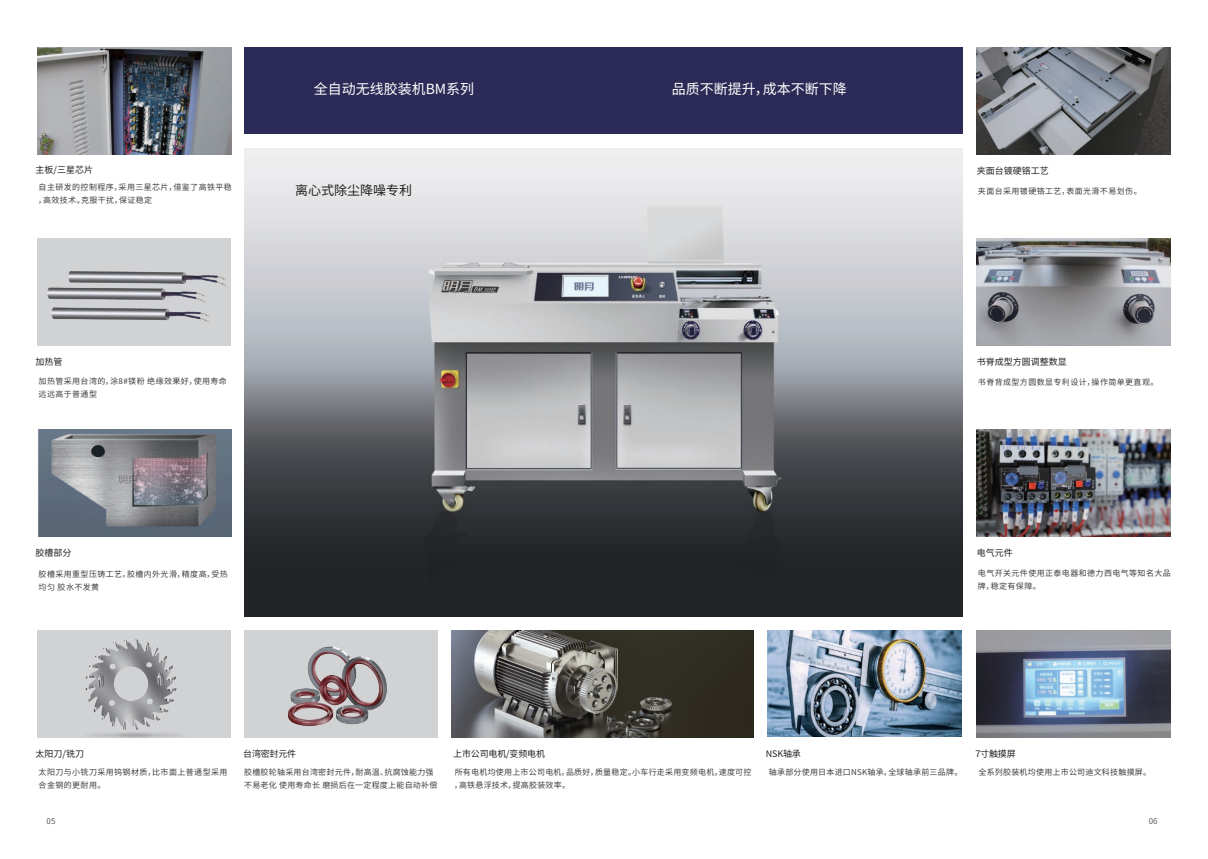
<style>
.page{position:relative;width:1208px;height:859px;background:#fff}
.page>*{position:absolute;margin:0;border:0;box-sizing:border-box;transform-origin:0 0}
.t1{font:14px "Source Han Sans CN";color:#fff}
.t2{font:13px "Source Han Sans CN";color:#231f20}
.t3{font:9px "Source Han Sans CN";color:#231f20}
.t4{font:9px "Source Han Sans CN";letter-spacing:-.02em;color:#231f20}
.t5{font:8px/13px "Source Han Sans CN";letter-spacing:.05em;color:#3e3e3f}
.t6{font:8px/13px "Source Han Sans CN";letter-spacing:.03em;color:#3e3e3f}
.t7{font:8px "Source Han Sans CN";color:#57585a}
</style>
<div class="page">
<div style="left:245px;top:47px;width:718px;height:87px;background:#2c2a56"></div>
<img style="left:245px;top:148px;width:718px;height:469px">
<div style="left:38px;top:238px;width:193px;height:108px;background:#d1d2d4"></div>
<div style="left:38px;top:630px;width:193px;height:108px;background:#d1d2d4"></div>
<img style="left:38px;top:47px;width:193px;height:108px">
<img style="left:977px;top:238px;width:193px;height:107px">
<img style="left:977px;top:47px;width:193px;height:108px">
<img style="left:977px;top:429px;width:193px;height:107px">
<img style="left:768px;top:630px;width:193px;height:107px">
<img style="left:452px;top:630px;width:302px;height:108px">
<img style="left:37px;top:259px;width:213px;height:74px">
<img style="left:38px;top:429px;width:193px;height:107px">
<img style="left:85px;top:639px;width:94px;height:99px">
<img style="left:977px;top:630px;width:193px;height:108px">
<div style="left:244px;top:630px;width:194px;height:108px;background:#d1d2d4"></div>
<img style="left:287px;top:646px;width:100px;height:80px">
<h1 class="t1" style="left:314px;top:80px;width:162px">全自动无线胶装机BM系列</h1>
<h1 class="t1" style="left:672px;top:80px;width:177px">品质不断提升，成本不断下降</h1>
<p class="t3" style="left:36px;top:165px;width:59px">主板/三星芯片</p>
<p class="t3" style="left:977px;top:166px;width:74px">夹面台镀硬铬工艺</p>
<p class="t5" style="left:38px;top:180px;width:195px">自主研发的控制程序，采用三星芯片，借鉴了高铁平稳，高效技术。克服干扰，保证稳定</p>
<h2 class="t2" style="left:295px;top:183px;width:118px">离心式除尘降噪专利</h2>
<p class="t5" style="left:978px;top:184px;width:165px">夹面台采用镀硬铬工艺，表面光滑不易划伤。</p>
<p class="t3" style="left:36px;top:357px;width:28px">加热管</p>
<p class="t3" style="left:977px;top:357px;width:92px">书脊成型方圆调整数显</p>
<p class="t5" style="left:39px;top:374px;width:190px">加热管采用台湾的，涂8#镁粉 绝缘效果好，使用寿命远远高于普通型</p>
<p class="t5" style="left:978px;top:375px;width:182px">书脊背成型方圆数显专利设计，操作简单更直观。</p>
<p class="t3" style="left:36px;top:548px;width:37px">胶槽部分</p>
<p class="t3" style="left:977px;top:548px;width:37px">电气元件</p>
<p class="t5" style="left:39px;top:567px;width:191px">胶槽采用重型压铸工艺，胶槽内外光滑，精度高，受热均匀 胶水不发黄</p>
<p class="t5" style="left:978px;top:566px;width:194px">电气开关元件使用正泰电器和德力西电气等知名大品牌，稳定有保障。</p>
<p class="t3" style="left:36px;top:749px;width:50px">太阳刀/铣刀</p>
<p class="t5" style="left:39px;top:765px;width:190px">太阳刀与小铣刀采用钨钢材质，比市面上普通型采用合金钢的更耐用。</p>
<p class="t3" style="left:243px;top:749px;width:55px">台湾密封元件</p>
<p class="t4" style="left:453px;top:749px;width:93px">上市公司电机/变频电机</p>
<p class="t6" style="left:244px;top:765px;width:195px">胶槽胶轮轴采用台湾密封元件，耐高温、抗腐蚀能力强不易老化 使用寿命长 磨损后在一定程度上能自动补偿</p>
<p class="t6" style="left:454px;top:765px;width:299px">所有电机均使用上市公司电机，品质好，质量稳定。小车行走采用变频电机，速度可控，高铁悬浮技术，提高胶装效率。</p>
<p class="t3" style="left:766px;top:749px;width:36px">NSK轴承</p>
<p class="t6" style="left:769px;top:765px;width:195px">轴承部分使用日本进口NSK轴承，全球轴承前三品牌。</p>
<p class="t3" style="left:975px;top:749px;width:42px">7寸触摸屏</p>
<p class="t6" style="left:978px;top:765px;width:174px">全系列胶装机均使用上市公司迪文科技触摸屏。</p>
<p class="t7" style="left:47px;top:817px;width:10px">05</p>
<p class="t7" style="left:1148px;top:817px;width:10px">06</p>
</div>
